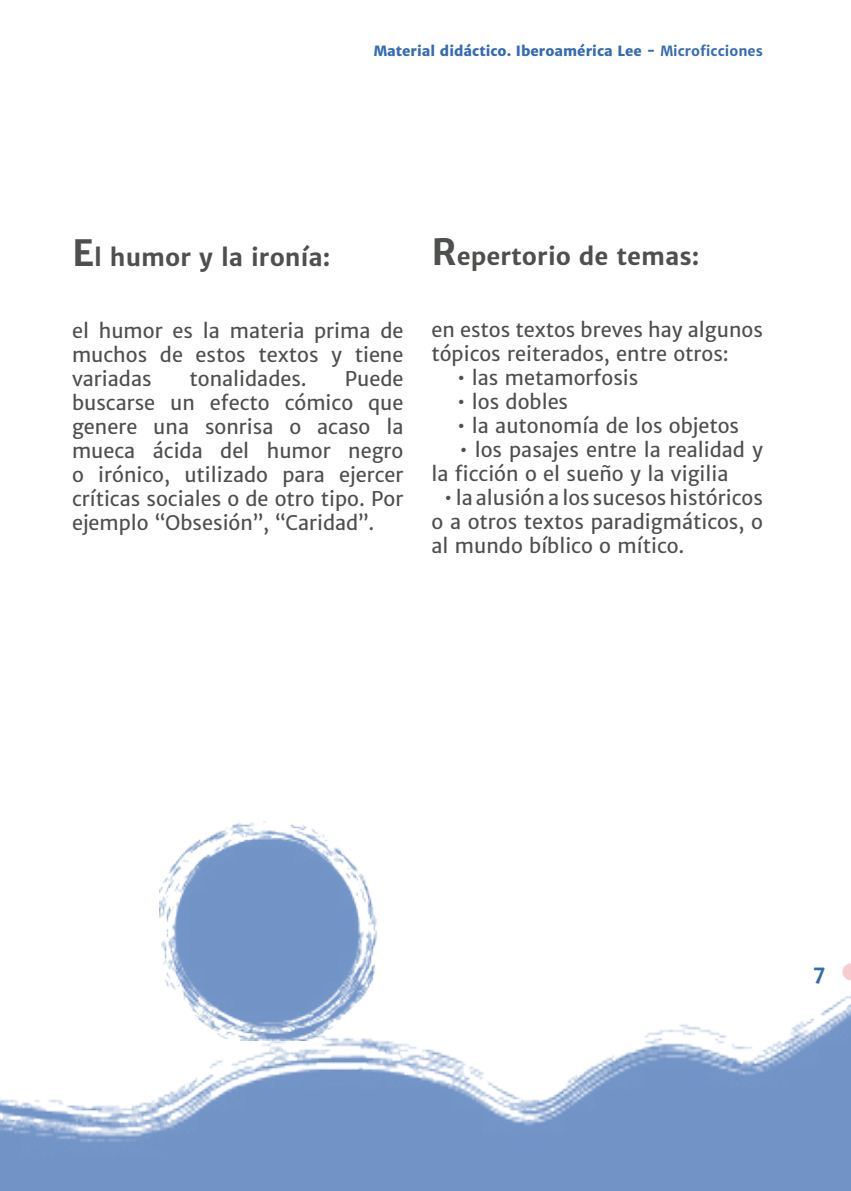
<style>
.page{position:relative;width:851px;height:1191px;background:#fff}
.page>*{position:absolute;margin:0;border:0;box-sizing:border-box;transform-origin:0 0}
.t1{font:700 24px "Merriweather Sans";color:#4e504d}
.t2{font:20px/24px "Merriweather Sans";color:#4e504d;text-align:justify}
.t3{font:700 20px "Merriweather Sans";color:#336bb4}
.t4{font:800 14px "Merriweather Sans";color:#336bb4}
.s1{font-weight:700}
.s2{font-size:36px}
</style>
<div class="page">
<svg style="left:850px;top:963px;width:1px;height:17px"></svg>
<img style="left:0;top:963px;width:850px;height:228px">
<img style="left:159px;top:821px;width:219px;height:219px">
<p class="t4" style="left:373px;top:43px;width:390px">Material didáctico. Iberoamérica Lee - <span class="s1">Microficciones</span></p>
<p class="t1" style="left:72px;top:242px;width:260px"><span class="s2">E</span>l humor y la ironía:</p>
<p class="t1" style="left:431px;top:241px;width:269px"><span class="s2">R</span>epertorio de temas:</p>
<p class="t2" style="left:72px;top:318px;width:333px">el humor es la materia prima de muchos de estos textos y tiene variadas</p>
<p class="t2" style="left:72px;top:366px;width:333px;text-indent:273px">Puede buscarse un efecto cómico que genere una sonrisa o acaso la mueca ácida del humor negro o irónico, utilizado para ejercer críticas sociales o de otro tipo. Por ejemplo “Obsesión”, “Caridad”.</p>
<p class="t2" style="left:189px;top:366px;width:119px">tonalidades.</p>
<p class="t2" style="left:431px;top:318px;width:333px">en estos textos breves hay algunos tópicos reiterados, entre otros:</p>
<p class="t2" style="left:457px;top:366px;width:183px">• las metamorfosis</p>
<p class="t2" style="left:457px;top:390px;width:112px">• los dobles</p>
<p class="t2" style="left:457px;top:414px;width:283px">• la autonomía de los objetos</p>
<p class="t2" style="left:431px;top:438px;width:333px;text-indent:28px">• los pasajes entre la realidad y la ficción o el sueño y la vigilia</p>
<p class="t2" style="left:431px;top:486px;width:333px;text-indent:13px">• la alusión a los sucesos históricos o a otros textos paradigmáticos, o al mundo bíblico o mítico.</p>
<p class="t3" style="left:812px;top:960px;width:14px">7</p>
</div>
